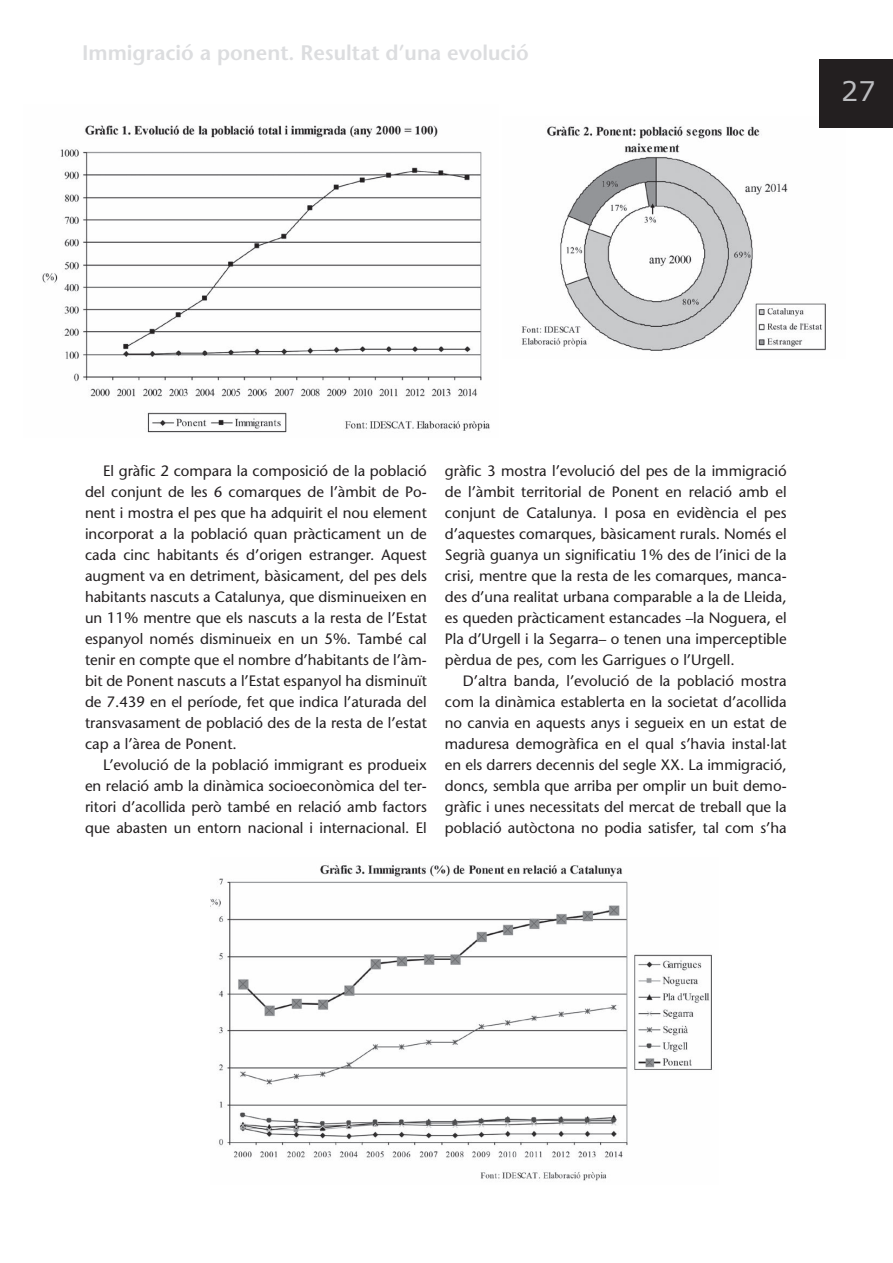
<style>
.page{position:relative;width:893px;height:1263px;background:#fff}
.page>*{position:absolute;margin:0;border:0;box-sizing:border-box;transform-origin:0 0}
.t1{font:27px "Verdana";color:#bcbdc0}
.t2{font:600 21px "Stone Sans";color:#dcdddf}
.t3{font:15px/21px "Stone Sans";color:#231f20;text-align:justify}
</style>
<div class="page">
<img style="left:521px;top:126px;width:305px;height:225px">
<div style="left:819px;top:60px;width:74px;height:68px;background:#231f20"></div>
<img style="left:210px;top:865px;width:502px;height:316px">
<img style="left:42px;top:125px;width:448px;height:308px">
<h2 class="t2" style="left:82px;top:40px;width:448px">Immigració a ponent. Resultat d’una evolució</h2>
<h1 class="t1" style="left:841px;top:72px;width:36px">27</h1>
<p class="t3" style="left:85px;top:460px;width:343px;text-indent:18px">El gràfic 2 compara la composició de la població del conjunt de les 6 comarques de l’àmbit de Po&shy;nent i mostra el pes que ha adquirit el nou element incorporat a la població quan pràcticament un de cada cinc habitants és d’origen estranger. Aquest augment va en detriment, bàsicament, del pes dels habitants nascuts a Catalunya, que disminueixen en un 11% mentre que els nascuts a la resta de l’Estat espanyol només disminueix en un 5%. També cal tenir en compte que el nombre d’habitants de l’àm&shy;bit de Ponent nascuts a l’Estat espanyol ha disminuït de 7.439 en el període, fet que indica l’aturada del transvasament de població des de la resta de l’estat cap a l’àrea de Ponent.</p>
<p class="t3" style="left:85px;top:754px;width:343px;text-indent:18px">L’evolució de la població immigrant es produeix en relació amb la dinàmica socioeconòmica del ter&shy;ritori d’acollida però també en relació amb factors que abasten un entorn nacional i internacional. El</p>
<p class="t3" style="left:445px;top:460px;width:343px">gràfic 3 mostra l’evolució del pes de la immigració de l’àmbit territorial de Ponent en relació amb el conjunt de Catalunya. I posa en evidència el pes d’aquestes comarques, bàsicament rurals. Només el Segrià guanya un significatiu 1% des de l’inici de la crisi, mentre que la resta de les comarques, manca&shy;des d’una realitat urbana comparable a la de Lleida, es queden pràcticament estancades –la Noguera, el Pla d’Urgell i la Segarra– o tenen una imperceptible pèrdua de pes, com les Garrigues o l’Urgell.</p>
<p class="t3" style="left:445px;top:670px;width:343px;text-indent:18px">D’altra banda, l’evolució de la població mostra com la dinàmica establerta en la societat d’acollida no canvia en aquests anys i segueix en un estat de maduresa demogràfica en el qual s’havia instal·lat en els darrers decennis del segle XX. La immigració, doncs, sembla que arriba per omplir un buit demo&shy;gràfic i unes necessitats del mercat de treball que la població autòctona no podia satisfer, tal com s’ha</p>
</div>
